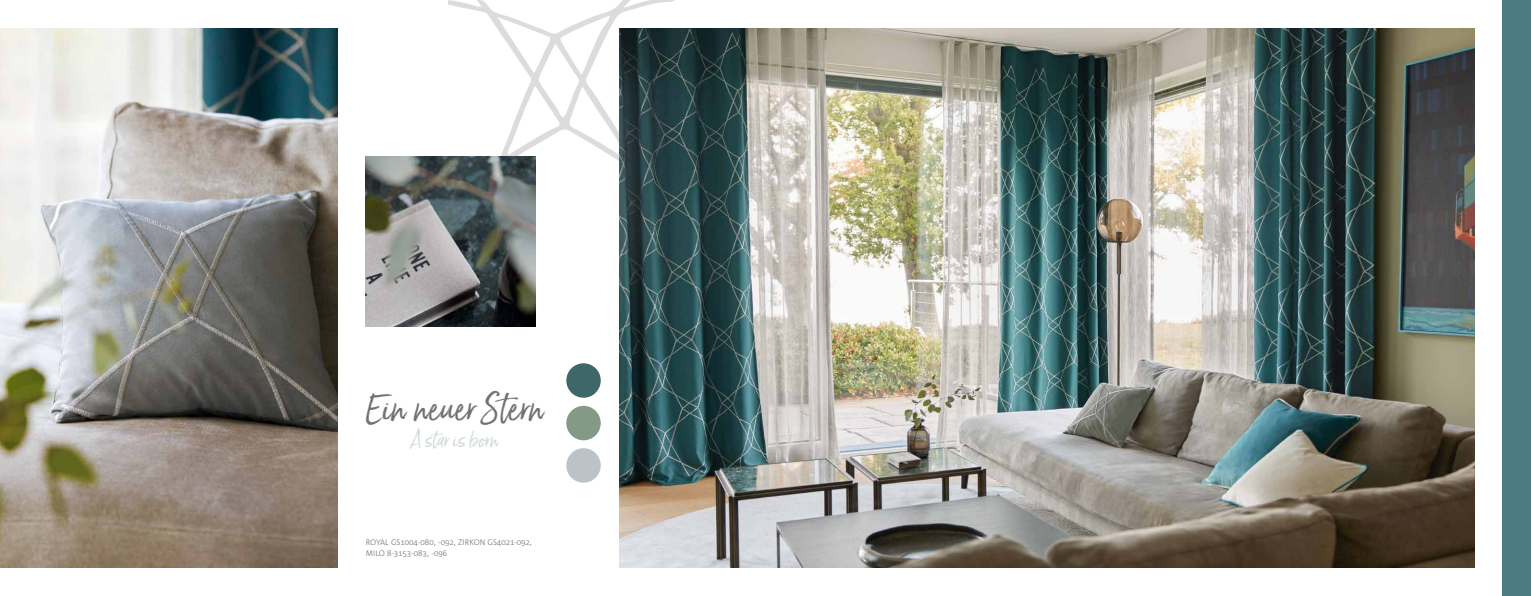
<style>
.page{position:relative;width:1531px;height:596px;background:#fff}
.page>*{position:absolute;margin:0;border:0;box-sizing:border-box;transform-origin:0 0}
.t1{font:35px "Born Ready";color:#6f7271}
.t2{font:20px "Born Ready";color:#d1d9da}
.t3{font:300 8px/11px "Corpid C1";color:#6f7271}
</style>
<div class="page">
<svg style="left:449px;top:0;width:226px;height:161px"></svg>
<img style="left:619px;top:28px;width:855px;height:539px">
<div style="left:1502px;top:0;width:29px;height:595px;background:#4c7c81"></div>
<img style="left:0;top:28px;width:337px;height:539px">
<img style="left:366px;top:156px;width:170px;height:170px">
<div style="left:566px;top:363px;width:35px;height:34px;background:#3e676a;border-radius:50%"></div>
<div style="left:566px;top:405px;width:35px;height:35px;background:#859a86;border-radius:50%"></div>
<div style="left:566px;top:448px;width:35px;height:34px;background:#bcc3c7;border-radius:50%"></div>
<h1 class="t1" style="left:366px;top:386px;width:180px">Ein neuer Stern</h1>
<h2 class="t2" style="left:411px;top:427px;width:90px">A star is born</h2>
<p class="t3" style="left:366px;top:536px;width:168px">ROYAL GS1004-080, -092, ZIRKON GS4021-092,<br>MILO 8-3153-083, -096</p>
</div>
